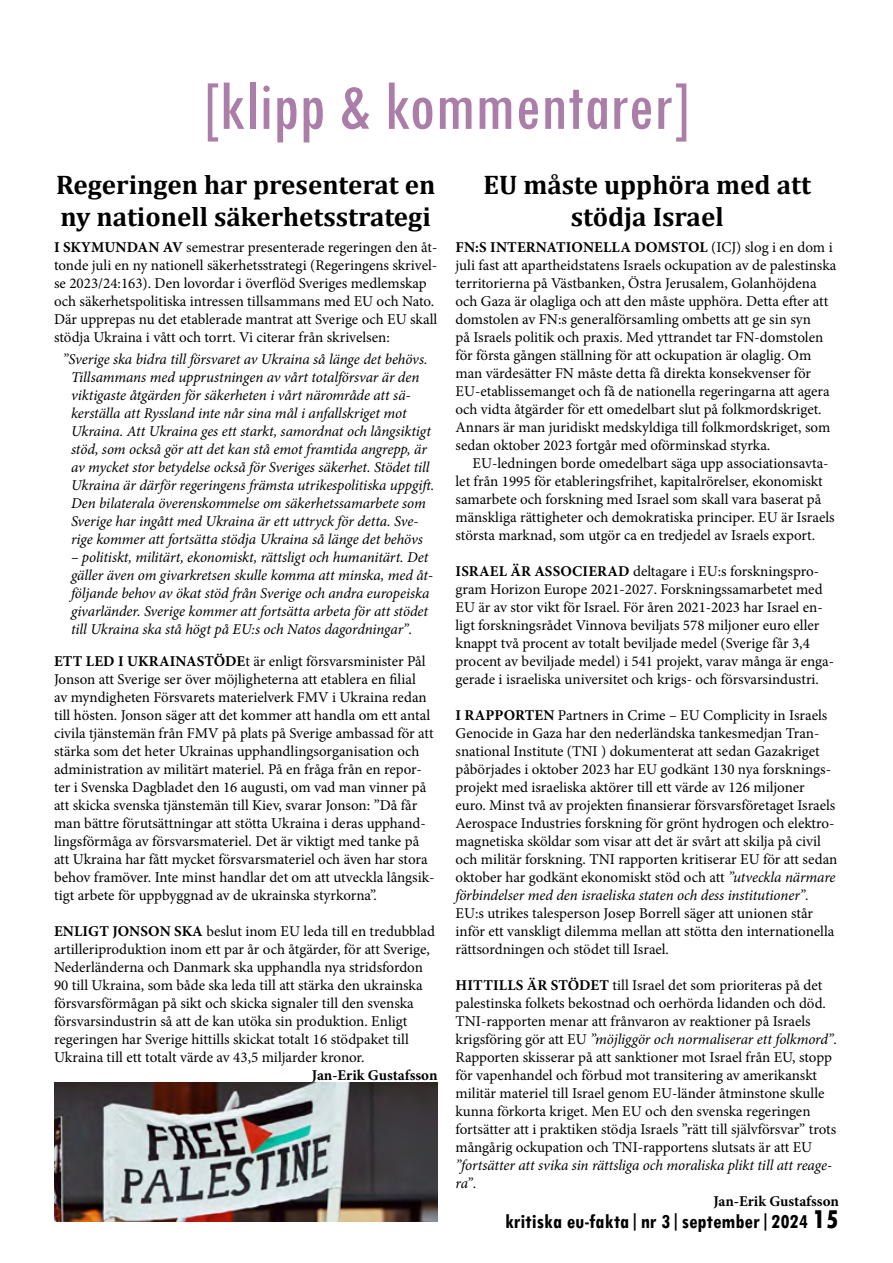
<style>
.page{position:relative;width:893px;height:1263px;background:#fff}
.page>*{position:absolute;margin:0;border:0;box-sizing:border-box;transform-origin:0 0}
.t1{font:condensed 72px "Tw Cen";color:#ab7da9}
.t2{font:700 27px/32.4px "Cambria";color:#000}
.t3{font:700 condensed 21px "Tw Cen";color:#000}
.t4{font:15px/18px "Minion Pro";color:#000}
.t5{font:italic 15px/18px "Minion Pro";letter-spacing:-.01em;color:#000}
.t6{font:700 15px "Minion Pro";color:#000}
.s1{font-weight:700}
.s2{font-style:italic}
.s3{font-style:normal}
.s4{font-weight:800;font-size:27px}
</style>
<div class="page">
<img style="left:54px;top:1082px;width:383px;height:139px">
<h1 class="t1" style="left:203px;top:63px;width:489px">[klipp &amp; kommentarer]</h1>
<h2 class="t2" style="left:56px;top:167px;width:381px">Regeringen har presenterat en ny nationell säkerhetsstrategi</h2>
<p class="t4" style="left:54px;top:238px;width:385px"><span class="s1">I SKYMUNDAN AV</span> semestrar presenterade regeringen den åt&shy;tonde juli en ny nationell säkerhetsstrategi (Regeringens skrivel&shy;se 2023/24:163). Den lovordar i överflöd Sveriges medlemskap och säkerhetspolitiska intressen tillsammans med EU och Nato.<br>Där upprepas nu det etablerade mantrat att Sverige och EU skall stödja Ukraina i vått och torrt. Vi citerar från skrivelsen:</p>
<p class="t5" style="left:71px;top:350px;width:365px;text-indent:-9px">”Sverige ska bidra till försvaret av Ukraina så länge det behövs.<br>Tillsammans med upprustningen av vårt totalförsvar är den viktigaste åtgärden för säkerheten i vårt närområde att sä&shy;kerställa att Ryssland inte når sina mål i anfallskriget mot Ukraina. Att Ukraina ges ett starkt, samordnat och långsiktigt stöd, som också gör att det kan stå emot framtida angrepp, är av mycket stor betydelse också för Sveriges säkerhet. Stödet till Ukraina är därför regeringens främsta utrikespolitiska uppgift.<br>Den bilaterala överenskommelse om säkerhetssamarbete som Sverige har ingått med Ukraina är ett uttryck för detta. Sve&shy;rige kommer att fortsätta stödja Ukraina så länge det behövs</p>
<p class="t5" style="left:71px;top:548px;width:364px">– politiskt, militärt, ekonomiskt, rättsligt och humanitärt. Det gäller även om givarkretsen skulle komma att minska, med åt&shy;följande behov av ökat stöd från Sverige och andra europeiska givarländer. Sverige kommer att fortsätta arbeta för att stödet till Ukraina ska stå högt på EU:s och Natos dagordningar”.</p>
<p class="t4" style="left:54px;top:652px;width:382px"><span class="s1">ETT LED I UKRAINASTÖDE</span>t är enligt försvarsminister Pål Jonson att Sverige ser över möjligheterna att etablera en filial<br>av myndigheten Försvarets materielverk FMV i Ukraina redan till hösten. Jonson säger att det kommer att handla om ett antal civila tjänstemän från FMV på plats på Sverige ambassad för att stärka som det heter Ukrainas upphandlingsorganisation och administration av militärt materiel. På en fråga från en repor&shy;ter i Svenska Dagbladet den 16 augusti, om vad man vinner på att skicka svenska tjänstemän till Kiev, svarar Jonson: ”Då får man bättre förutsättningar att stötta Ukraina i deras upphand&shy;lingsförmåga av försvarsmateriel. Det är viktigt med tanke på att Ukraina har fått mycket försvarsmateriel och även har stora behov framöver. Inte minst handlar det om att utveckla långsik&shy;tigt arbete för uppbyggnad av de ukrainska styrkorna”.</p>
<p class="t4" style="left:54px;top:922px;width:383px"><span class="s1">ENLIGT JONSON SKA</span> beslut inom EU leda till en tredubblad artilleriproduktion inom ett par år och åtgärder, för att Sverige, Nederländerna och Danmark ska upphandla nya stridsfordon 90 till Ukraina, som både ska leda till att stärka den ukrainska försvarsförmågan på sikt och skicka signaler till den svenska försvarsindustrin så att de kan utöka sin produktion. Enligt regeringen har Sverige hittills skickat totalt 16 stödpaket till Ukraina till ett totalt värde av 43,5 miljarder kronor.</p>
<p class="t6" style="left:312px;top:1065px;width:127px">JAN-ERIK GUSTAFSSON</p>
<h2 class="t2" style="left:484px;top:167px;width:329px;text-align:center">EU måste upphöra med att stödja Israel</h2>
<p class="t4" style="left:455px;top:238px;width:382px"><span class="s1">FN:S INTERNATIONELLA DOMSTOL</span> (ICJ) slog i en dom i juli fast att apartheidstatens Israels ockupation av de palestinska territorierna på Västbanken, Östra Jerusalem, Golanhöjdena och Gaza är olagliga och att den måste upphöra. Detta efter att domstolen av FN:s generalförsamling ombetts att ge sin syn<br>på Israels politik och praxis. Med yttrandet tar FN-domstolen för första gången ställning för att ockupation är olaglig. Om man värdesätter FN måste detta få direkta konsekvenser för EU-etablissemanget och få de nationella regeringarna att agera och vidta åtgärder för ett omedelbart slut på folkmordskriget.<br>Annars är man juridiskt medskyldiga till folkmordskriget, som sedan oktober 2023 fortgår med oförminskad styrka.</p>
<p class="t4" style="left:455px;top:454px;width:381px;text-indent:17px">EU-ledningen borde omedelbart säga upp associationsavta&shy;let från 1995 för etableringsfrihet, kapitalrörelser, ekonomiskt samarbete och forskning med Israel som skall vara baserat på mänskliga rättigheter och demokratiska principer. EU är Israels största marknad, som utgör ca en tredjedel av Israels export.</p>
<p class="t4" style="left:455px;top:562px;width:380px"><span class="s1">ISRAEL ÄR ASSOCIERAD</span> deltagare i EU:s forskningspro&shy;gram Horizon Europe 2021-2027. Forskningssamarbetet med EU är av stor vikt för Israel. För åren 2021-2023 har Israel en&shy;ligt forskningsrådet Vinnova beviljats 578 miljoner euro eller knappt två procent av totalt beviljade medel (Sverige får 3,4 procent av beviljade medel) i 541 projekt, varav många är enga&shy;gerade i israeliska universitet och krigs- och försvarsindustri.</p>
<p class="t4" style="left:455px;top:706px;width:383px"><span class="s1">I RAPPORTEN</span> Partners in Crime – EU Complicity in Israels Genocide in Gaza har den nederländska tankesmedjan Tran&shy;snational Institute (TNI ) dokumenterat att sedan Gazakriget påbörjades i oktober 2023 har EU godkänt 130 nya forsknings&shy;projekt med israeliska aktörer till ett värde av 126 miljoner euro. Minst två av projekten finansierar försvarsföretaget Israels Aerospace Industries forskning för grönt hydrogen och elektro&shy;magnetiska sköldar som visar att det är svårt att skilja på civil och militär forskning. TNI rapporten kritiserar EU för att sedan oktober har godkänt ekonomiskt stöd och att <span class="s2">”utveckla närmare förbindelser med den israeliska staten och dess institutioner”.</span></p>
<p class="t4" style="left:455px;top:904px;width:380px">EU:s utrikes talesperson Josep Borrell säger att unionen står inför ett vanskligt dilemma mellan att stötta den internationella rättsordningen och stödet till Israel.</p>
<p class="t4" style="left:455px;top:976px;width:383px"><span class="s1">HITTILLS ÄR STÖDET</span> till Israel det som prioriteras på det palestinska folkets bekostnad och oerhörda lidanden och död.<br>TNI-rapporten menar att frånvaron av reaktioner på Israels krigsföring gör att EU <span class="s2">”möjliggör och normaliserar ett folkmord”</span>.<br>Rapporten skisserar på att sanktioner mot Israel från EU, stopp för vapenhandel och förbud mot transitering av amerikanskt militär materiel till Israel genom EU-länder åtminstone skulle kunna förkorta kriget. Men EU och den svenska regeringen fortsätter att i praktiken stödja Israels ”rätt till självförsvar” trots mångårig ockupation och TNI-rapportens slutsats är att EU</p>
<p class="t5" style="left:455px;top:1156px;width:378px">”fortsätter att svika sin rättsliga och moraliska plikt till att reage-</p>
<p class="t5" style="left:455px;top:1174px;width:22px">ra”<span class="s3">.</span></p>
<p class="t6" style="left:713px;top:1191px;width:127px">JAN-ERIK GUSTAFSSON</p>
<h3 class="t3" style="left:505px;top:1208px;width:336px">kritiska eu-fakta|nr 3|september|2024 <span class="s4">15</span></h3>
</div>
